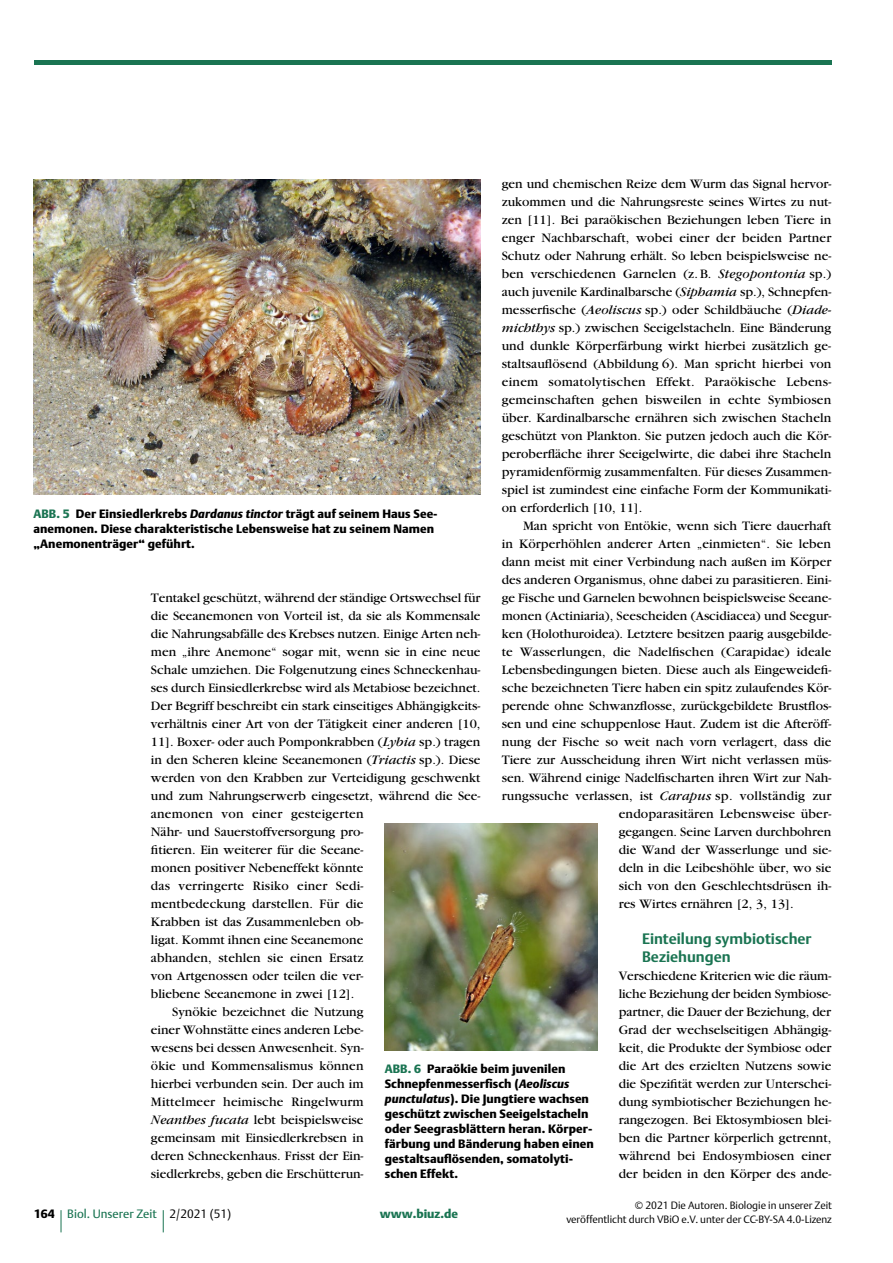
<style>
.page{position:relative;width:893px;height:1263px;background:#fff}
.page>*{position:absolute;margin:0;border:0;box-sizing:border-box;transform-origin:0 0}
.t1{font:700 15px/18px "DTL Argo T";color:#1a7452}
.t2{font:13.5px/18px "Garamond";color:#000;text-align:justify}
.t3{font:12px/15px "DTL Argo T Black";letter-spacing:.005em;color:#000}
.t4{font:12px "DTL Argo T";color:#1a7452}
.t5{font:12px "DTL Argo T Black";color:#1a7452}
.t6{font:10.5px/13.5px "DTL Argo T Light";color:#000;text-align:right}
.s1{font-style:italic}
.s2{color:#1a7452}
.s3{font-family:"DTL Argo T Black";color:#000}
.s4{font-family:"DTL Argo T Light";color:#000}
</style>
<div class="page">
<svg style="left:61px;top:1210px;width:1px;height:22px"></svg>
<svg style="left:163px;top:1210px;width:1px;height:22px"></svg>
<hr style="left:34px;top:60px;width:797px;height:4px;background:#1a7452">
<img style="left:34px;top:179px;width:446px;height:315px">
<img style="left:385px;top:823px;width:212px;height:228px">
<p class="t2" style="left:502px;top:175px;width:331px">gen und chemischen Reize dem Wurm das Signal hervor&shy;zukommen und die Nahrungsreste seines Wirtes zu nut&shy;zen [11]. Bei paraökischen Beziehungen leben Tiere in enger Nachbarschaft, wobei einer der beiden Partner Schutz oder Nahrung erhält. So leben beispielsweise ne&shy;ben verschiedenen Garnelen (z. B. <span class="s1">Stegopontonia</span> sp.) auch juvenile Kardinalbarsche (<span class="s1">Siphamia</span> sp.), Schnepfen&shy;messerfische (<span class="s1">Aeoliscus</span> sp.) oder Schildbäuche (<span class="s1">Diade&shy;michthys</span> sp.) zwischen Seeigelstacheln. Eine Bänderung und dunkle Körperfärbung wirkt hierbei zusätzlich ge&shy;staltsauflösend (Abbildung 6). Man spricht hierbei von einem somatolytischen Effekt. Paraökische Lebens&shy;gemeinschaften gehen bisweilen in echte Symbiosen über. Kardinalbarsche ernähren sich zwischen Stacheln geschützt von Plankton. Sie putzen jedoch auch die Kör&shy;peroberfläche ihrer Seeigelwirte, die dabei ihre Stacheln pyramidenförmig zusammenfalten. Für dieses Zusammen&shy;spiel ist zumindest eine einfache Form der Kommunikati&shy;on erforderlich [10, 11].</p>
<p class="t2" style="left:523px;top:517px;width:310px">Man spricht von Entökie, wenn sich Tiere dauerhaft</p>
<p class="t2" style="left:502px;top:535px;width:331px">in Körperhöhlen anderer Arten „einmieten“. Sie leben</p>
<p class="t2" style="left:502px;top:553px;width:331px">dann meist mit einer Verbindung nach außen im Körper</p>
<p class="t2" style="left:502px;top:571px;width:331px">des anderen Organismus, ohne dabei zu parasitieren. Eini-</p>
<p class="t2" style="left:502px;top:589px;width:331px">ge Fische und Garnelen bewohnen beispielsweise Seeane-</p>
<p class="t2" style="left:502px;top:607px;width:331px">monen (Actiniaria), Seescheiden (Ascidiacea) und Seegur-</p>
<p class="t2" style="left:502px;top:625px;width:331px">ken (Holothuroidea). Letztere besitzen paarig ausgebilde-</p>
<p class="t2" style="left:502px;top:643px;width:331px">te Wasserlungen, die Nadelfischen (Carapidae) ideale</p>
<p class="t2" style="left:502px;top:661px;width:331px">Lebensbedingungen bieten. Diese auch als Eingeweidefi-</p>
<p class="t2" style="left:502px;top:679px;width:331px">sche bezeichneten Tiere haben ein spitz zulaufendes Kör-</p>
<p class="t2" style="left:502px;top:697px;width:331px">perende ohne Schwanzflosse, zurückgebildete Brustflos-</p>
<p class="t2" style="left:502px;top:715px;width:331px">sen und eine schuppenlose Haut. Zudem ist die Afteröff-</p>
<p class="t2" style="left:502px;top:733px;width:331px">nung der Fische so weit nach vorn verlagert, dass die</p>
<p class="t2" style="left:502px;top:751px;width:331px">Tiere zur Ausscheidung ihren Wirt nicht verlassen müs-</p>
<p class="t2" style="left:502px;top:769px;width:331px">sen. Während einige Nadelfischarten ihren Wirt zur Nah-</p>
<p class="t2" style="left:502px;top:787px;width:331px">rungssuche verlassen, ist <span class="s1">Carapus</span> sp. vollständig zur</p>
<p class="t2" style="left:619px;top:805px;width:214px">endoparasitären Lebensweise über-</p>
<p class="t2" style="left:619px;top:823px;width:214px">gegangen. Seine Larven durchbohren</p>
<p class="t2" style="left:619px;top:841px;width:214px">die Wand der Wasserlunge und sie-</p>
<p class="t2" style="left:619px;top:859px;width:214px">deln in die Leibeshöhle über, wo sie</p>
<p class="t2" style="left:619px;top:877px;width:214px">sich von den Geschlechtsdrüsen ih-</p>
<p class="t2" style="left:619px;top:895px;width:176px">res Wirtes ernähren [2, 3, 13].</p>
<p class="t1" style="left:642px;top:930px;width:171px">Einteilung symbiotischer<br>Beziehungen</p>
<p class="t2" style="left:619px;top:967px;width:214px">Verschiedene Kriterien wie die räum&shy;liche Beziehung der beiden Symbiose&shy;partner, die Dauer der Beziehung, der Grad der wechselseitigen Abhängig&shy;keit, die Produkte der Symbiose oder die Art des erzielten Nutzens sowie die Spezifität werden zur Unterschei&shy;dung symbiotischer Beziehungen he&shy;rangezogen. Bei Ektosymbiosen blei&shy;ben die Partner körperlich getrennt, während bei Endosymbiosen einer der beiden in den Körper des ande-</p>
<p class="t3" style="left:34px;top:506px;width:405px"><span class="s2">ABB. 5</span> Der Einsiedlerkrebs <span class="s1">Dardanus tinctor</span> trägt auf seinem Haus See&shy;anemonen. Diese charakteristische Lebensweise hat zu seinem Namen „Anemonenträger“ geführt.</p>
<p class="t2" style="left:151px;top:589px;width:331px">Tentakel geschützt, während der ständige Ortswechsel für</p>
<p class="t2" style="left:151px;top:607px;width:331px">die Seeanemonen von Vorteil ist, da sie als Kommensale</p>
<p class="t2" style="left:151px;top:625px;width:331px">die Nahrungsabfälle des Krebses nutzen. Einige Arten neh-</p>
<p class="t2" style="left:151px;top:643px;width:331px">men „ihre Anemone“ sogar mit, wenn sie in eine neue</p>
<p class="t2" style="left:151px;top:661px;width:331px">Schale umziehen. Die Folgenutzung eines Schneckenhau-</p>
<p class="t2" style="left:151px;top:679px;width:331px">ses durch Einsiedlerkrebse wird als Metabiose bezeichnet.</p>
<p class="t2" style="left:151px;top:697px;width:331px">Der Begriff beschreibt ein stark einseitiges Abhängigkeits-</p>
<p class="t2" style="left:151px;top:715px;width:331px">verhältnis einer Art von der Tätigkeit einer anderen [10,</p>
<p class="t2" style="left:151px;top:733px;width:331px">11]. Boxer- oder auch Pomponkrabben (<span class="s1">Lybia</span> sp.) tragen</p>
<p class="t2" style="left:151px;top:751px;width:331px">in den Scheren kleine Seeanemonen (<span class="s1">Triactis</span> sp.). Diese</p>
<p class="t2" style="left:151px;top:769px;width:331px">werden von den Krabben zur Verteidigung geschwenkt</p>
<p class="t2" style="left:151px;top:787px;width:331px">und zum Nahrungserwerb eingesetzt, während die See-</p>
<p class="t2" style="left:151px;top:805px;width:214px">anemonen von einer gesteigerten</p>
<p class="t2" style="left:151px;top:823px;width:214px">Nähr- und Sauerstoffversorgung pro-</p>
<p class="t2" style="left:151px;top:841px;width:214px">fitieren. Ein weiterer für die Seeane-</p>
<p class="t2" style="left:151px;top:859px;width:214px">monen positiver Nebeneffekt könnte</p>
<p class="t2" style="left:151px;top:877px;width:214px">das verringerte Risiko einer Sedi-</p>
<p class="t2" style="left:151px;top:895px;width:214px">mentbedeckung darstellen. Für die</p>
<p class="t2" style="left:151px;top:913px;width:214px">Krabben ist das Zusammenleben ob-</p>
<p class="t2" style="left:151px;top:931px;width:214px">ligat. Kommt ihnen eine Seeanemone</p>
<p class="t2" style="left:151px;top:949px;width:214px">abhanden, stehlen sie einen Ersatz</p>
<p class="t2" style="left:151px;top:967px;width:214px">von Artgenossen oder teilen die ver-</p>
<p class="t2" style="left:151px;top:985px;width:205px">bliebene Seeanemone in zwei [12].</p>
<p class="t2" style="left:172px;top:1003px;width:193px">Synökie bezeichnet die Nutzung</p>
<p class="t2" style="left:151px;top:1021px;width:214px">einer Wohnstätte eines anderen Lebe-</p>
<p class="t2" style="left:151px;top:1039px;width:214px">wesens bei dessen Anwesenheit. Syn-</p>
<p class="t2" style="left:151px;top:1057px;width:214px">ökie und Kommensalismus können</p>
<p class="t2" style="left:151px;top:1075px;width:214px">hierbei verbunden sein. Der auch im</p>
<p class="t2" style="left:151px;top:1093px;width:214px">Mittelmeer heimische Ringelwurm</p>
<p class="t2" style="left:151px;top:1111px;width:214px"><span class="s1">Neanthes fucata</span> lebt beispielsweise</p>
<p class="t2" style="left:151px;top:1129px;width:214px">gemeinsam mit Einsiedlerkrebsen in</p>
<p class="t2" style="left:151px;top:1147px;width:214px">deren Schneckenhaus. Frisst der Ein-</p>
<p class="t2" style="left:151px;top:1165px;width:214px">siedlerkrebs, geben die Erschütterun-</p>
<p class="t3" style="left:385px;top:1061px;width:211px"><span class="s2">ABB. 6</span> Paraökie beim juvenilen Schnepfenmesserfisch (<span class="s1">Aeoliscus punctulatus</span>). Die Jungtiere wachsen geschützt zwischen Seeigelstacheln oder Seegrasblättern heran. Körper&shy;färbung und Bänderung haben einen gestaltsauflösenden, somatolyti&shy;schen Effekt.</p>
<p class="t4" style="left:34px;top:1207px;width:199px"><span class="s3">164</span> Biol. Unserer Zeit <span class="s4">2/2021 (51)</span></p>
<p class="t5" style="left:380px;top:1207px;width:80px">www.biuz.de</p>
<p class="t6" style="left:566px;top:1199px;width:267px">© 2021 Die Autoren. Biologie in unserer Zeit<br>veröffentlicht durch VBiO e.V. unter der CC-BY-SA 4.0-Lizenz</p>
</div>
